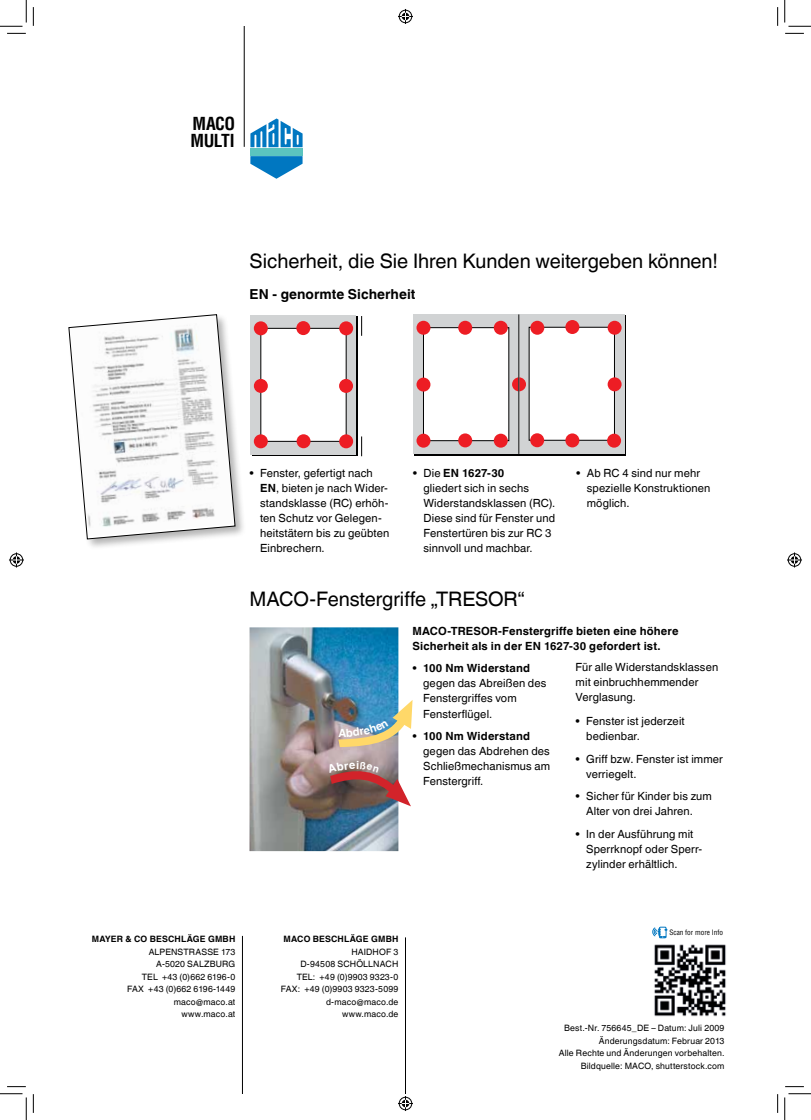
<style>
.page{position:relative;width:811px;height:1120px;background:#fff}
.page>*{position:absolute;margin:0;border:0;box-sizing:border-box;transform-origin:0 0}
.t1{font:20px "Helvetica Linotype";letter-spacing:-.005em;color:#000}
.t2{font:700 condensed 17.5px/17.2px "MACO Helvetica";letter-spacing:-.025em;color:#000}
.t3{font:700 13.75px "Helvetica Linotype";letter-spacing:.005em;color:#000}
.t4{font:11.25px/15px "Helvetica Linotype";letter-spacing:.01em;color:#000}
.t5{font:700 11.25px/15px "Helvetica Linotype";letter-spacing:.01em;color:#000}
.t6{font:700 11.25px "Helvetica Linotype";color:#fff}
.t7{font:8.75px/12.5px "Helvetica Linotype";letter-spacing:.02em;color:#000;text-align:right}
.t8{font:700 8.75px "Helvetica Linotype";letter-spacing:.02em;color:#000}
.t9{font:condensed 7.25px "MACO Helvetica";color:#000}
.s1{font-weight:700}
</style>
<div class="page">
<div style="left:250px;top:148px;width:52px;height:8px;background:#5bc4bf"></div>
<svg style="left:250px;top:156px;width:52px;height:23px"></svg>
<svg style="left:250px;top:118px;width:52px;height:29px"></svg>
<hr style="left:405px;top:937px;width:1px;height:156px;background:#000">
<hr style="left:242px;top:935px;width:1px;height:158px;background:#000">
<hr style="left:244px;top:26px;width:1px;height:121px;background:#000">
<img style="left:654px;top:944px;width:72px;height:72px">
<div style="left:252px;top:316px;width:105px;height:140px;background:#d1d3d4"></div>
<div style="left:251px;top:315px;width:105px;height:139px;background:#d1d3d4"></div>
<div style="left:261px;top:328px;width:85px;height:113px;background:#fff"></div>
<svg style="left:361px;top:316px;width:2px;height:20px"></svg>
<svg style="left:361px;top:436px;width:1px;height:20px"></svg>
<div style="left:254px;top:321px;width:14px;height:14px;background:#ed1d24;border-radius:50%"></div>
<div style="left:339px;top:321px;width:14px;height:14px;background:#ed1d24;border-radius:50%"></div>
<div style="left:254px;top:434px;width:14px;height:14px;background:#ed1d24;border-radius:50%"></div>
<div style="left:339px;top:434px;width:14px;height:14px;background:#ed1d24;border-radius:50%"></div>
<div style="left:297px;top:434px;width:13px;height:14px;background:#ed1d24;border-radius:50%"></div>
<div style="left:296px;top:321px;width:14px;height:14px;background:#ed1d24;border-radius:50%"></div>
<div style="left:254px;top:379px;width:14px;height:14px;background:#ed1d24;border-radius:50%"></div>
<div style="left:339px;top:379px;width:14px;height:14px;background:#ed1d24;border-radius:50%"></div>
<div style="left:519px;top:314px;width:105px;height:140px;background:#d1d3d4"></div>
<div style="left:529px;top:327px;width:86px;height:113px;background:#fff;border:1px solid #000"></div>
<div style="left:413px;top:314px;width:106px;height:140px;background:#d1d3d4"></div>
<div style="left:423px;top:327px;width:86px;height:114px;background:#fff;border:1px solid #000"></div>
<div style="left:416px;top:433px;width:14px;height:14px;background:#ed1d24;border-radius:50%"></div>
<div style="left:416px;top:320px;width:14px;height:14px;background:#ed1d24;border-radius:50%"></div>
<div style="left:458px;top:320px;width:14px;height:14px;background:#ed1d24;border-radius:50%"></div>
<div style="left:458px;top:433px;width:14px;height:14px;background:#ed1d24;border-radius:50%"></div>
<div style="left:565px;top:433px;width:14px;height:14px;background:#ed1d24;border-radius:50%"></div>
<div style="left:565px;top:320px;width:14px;height:14px;background:#ed1d24;border-radius:50%"></div>
<div style="left:416px;top:377px;width:14px;height:14px;background:#ed1d24;border-radius:50%"></div>
<div style="left:494px;top:320px;width:14px;height:14px;background:#ed1d24;border-radius:50%"></div>
<div style="left:494px;top:433px;width:14px;height:14px;background:#ed1d24;border-radius:50%"></div>
<svg style="left:512px;top:377px;width:14px;height:14px"></svg>
<div style="left:530px;top:320px;width:14px;height:14px;background:#ed1d24;border-radius:50%"></div>
<div style="left:607px;top:320px;width:14px;height:14px;background:#ed1d24;border-radius:50%"></div>
<div style="left:607px;top:377px;width:14px;height:14px;background:#ed1d24;border-radius:50%"></div>
<div style="left:607px;top:433px;width:14px;height:14px;background:#ed1d24;border-radius:50%"></div>
<div style="left:530px;top:433px;width:14px;height:14px;background:#ed1d24;border-radius:50%"></div>
<hr style="left:518px;top:314px;width:1px;height:140px;background:#000">
<div style="left:67px;top:313px;width:180px;height:237px;background:#000;opacity:.3"></div>
<svg style="left:68px;top:314px;width:168px;height:225px"></svg>
<img style="left:249px;top:627px;width:149px;height:223px">
<div style="left:659px;top:926px;width:7px;height:11px;border:1px solid #0077c1"></div>
<svg style="left:652px;top:927px;width:15px;height:10px"></svg>
<svg style="left:7px;top:33px;width:19px;height:1px"></svg>
<svg style="left:785px;top:33px;width:19px;height:1px"></svg>
<svg style="left:33px;top:7px;width:1px;height:19px"></svg>
<svg style="left:33px;top:1094px;width:1px;height:18px"></svg>
<svg style="left:777px;top:7px;width:1px;height:19px"></svg>
<svg style="left:777px;top:1094px;width:1px;height:18px"></svg>
<svg style="left:0;top:0;width:27px;height:27px"></svg>
<svg style="left:0;top:1093px;width:27px;height:26px"></svg>
<svg style="left:784px;top:0;width:27px;height:27px"></svg>
<svg style="left:784px;top:1093px;width:27px;height:26px"></svg>
<svg style="left:398px;top:9px;width:15px;height:15px"></svg>
<svg style="left:398px;top:1096px;width:15px;height:14px"></svg>
<svg style="left:9px;top:552px;width:15px;height:15px"></svg>
<svg style="left:787px;top:552px;width:15px;height:15px"></svg>
<img style="left:317px;top:699px;width:96px;height:140px">
<h2 class="t2" style="left:191px;top:114px;width:46px">MACO<br>MULTI</h2>
<h1 class="t1" style="left:249px;top:249px;width:470px">Sicherheit, die Sie Ihren Kunden weitergeben können!</h1>
<p class="t3" style="left:249px;top:286px;width:168px">EN - genormte Sicherheit</p>
<p class="t4" style="left:260px;top:465px;width:131px;text-indent:-11px">• Fenster, gefertigt nach<br><span class="s1">EN</span>, bieten je nach Wider&shy;standsklasse (RC) erhöh&shy;ten Schutz vor Gelegen&shy;heitstätern bis zu geübten<br>Einbrechern.</p>
<p class="t4" style="left:423px;top:465px;width:133px;text-indent:-11px">• Die <span class="s1">EN 1627-30<br></span>gliedert sich in sechs<br>Widerstandsklassen (RC).<br>Diese sind für Fenster und<br>Fenstertüren bis zur RC 3 sinnvoll und machbar.</p>
<p class="t4" style="left:587px;top:465px;width:125px;text-indent:-11px">• Ab RC 4 sind nur mehr spezielle Konstruktionen möglich.</p>
<h1 class="t1" style="left:249px;top:587px;width:276px">MACO-Fenstergriffe „TRESOR“</h1>
<p class="t5" style="left:412px;top:624px;width:267px">MACO-TRESOR-Fenster-griffe bieten eine höhere<br>Sicherheit als in der EN 1627-30 gefordert ist.</p>
<p class="t4" style="left:423px;top:660px;width:125px;text-indent:-11px">• <span class="s1">100 Nm Widerstand </span>gegen das Abreißen des<br>Fenstergriffes vom<br>Fensterflügel.</p>
<p class="t4" style="left:423px;top:728px;width:129px;text-indent:-11px">• <span class="s1">100 Nm Widerstand </span>gegen das Abdrehen des<br>Schließmechanismus am<br>Fenstergriff.</p>
<p class="t4" style="left:575px;top:659px;width:144px">Für alle Widerstandsklassen mit einbruchhemmender<br>Verglasung.</p>
<p class="t4" style="left:586px;top:713px;width:100px;text-indent:-11px">• Fenster ist jederzeit bedienbar.</p>
<p class="t4" style="left:586px;top:751px;width:138px;text-indent:-11px">• Griff bzw. Fenster ist immer verriegelt.</p>
<p class="t4" style="left:586px;top:788px;width:127px;text-indent:-11px">• Sicher für Kinder bis zum<br>Alter von drei Jahren.</p>
<p class="t4" style="left:586px;top:826px;width:117px;text-indent:-11px">• In der Ausführung mit<br>Sperrknopf oder Sperr&shy;zylinder erhältlich.</p>
<p class="t6" style="left:338px;top:726px;width:10px">A</p>
<p class="t8" style="left:92px;top:933px;width:145px">MAYER &amp; CO BESCHLÄGE GMBH</p>
<p class="t7" style="left:127px;top:945px;width:110px">ALPENSTRASSE 173<br>A-5020 SALZBURG<br>TEL +43 (0)662 6196-0<br>FAX +43 (0)662 6196-1449 maco@maco.at www.maco.at</p>
<p class="t8" style="left:283px;top:933px;width:116px">MACO BESCHLÄGE GMBH</p>
<p class="t7" style="left:281px;top:945px;width:119px">HAIDHOF 3<br>D-94508 SCHÖLLNACH<br>TEL: +49 (0)9903 9323-0<br>FAX: +49 (0)9903 9323-5099 d-maco@maco.de www.maco.de</p>
<p class="t9" style="left:669px;top:927px;width:55px">Scan for more Info</p>
<p class="t7" style="left:559px;top:1021px;width:167px">Best.-Nr. 756645_DE – Datum: Juli 2009<br>Änderungsdatum: Februar 2013<br>Alle Rechte und Änderungen vorbehalten.<br>Bildquelle: MACO, shutterstock.com</p>
</div>
